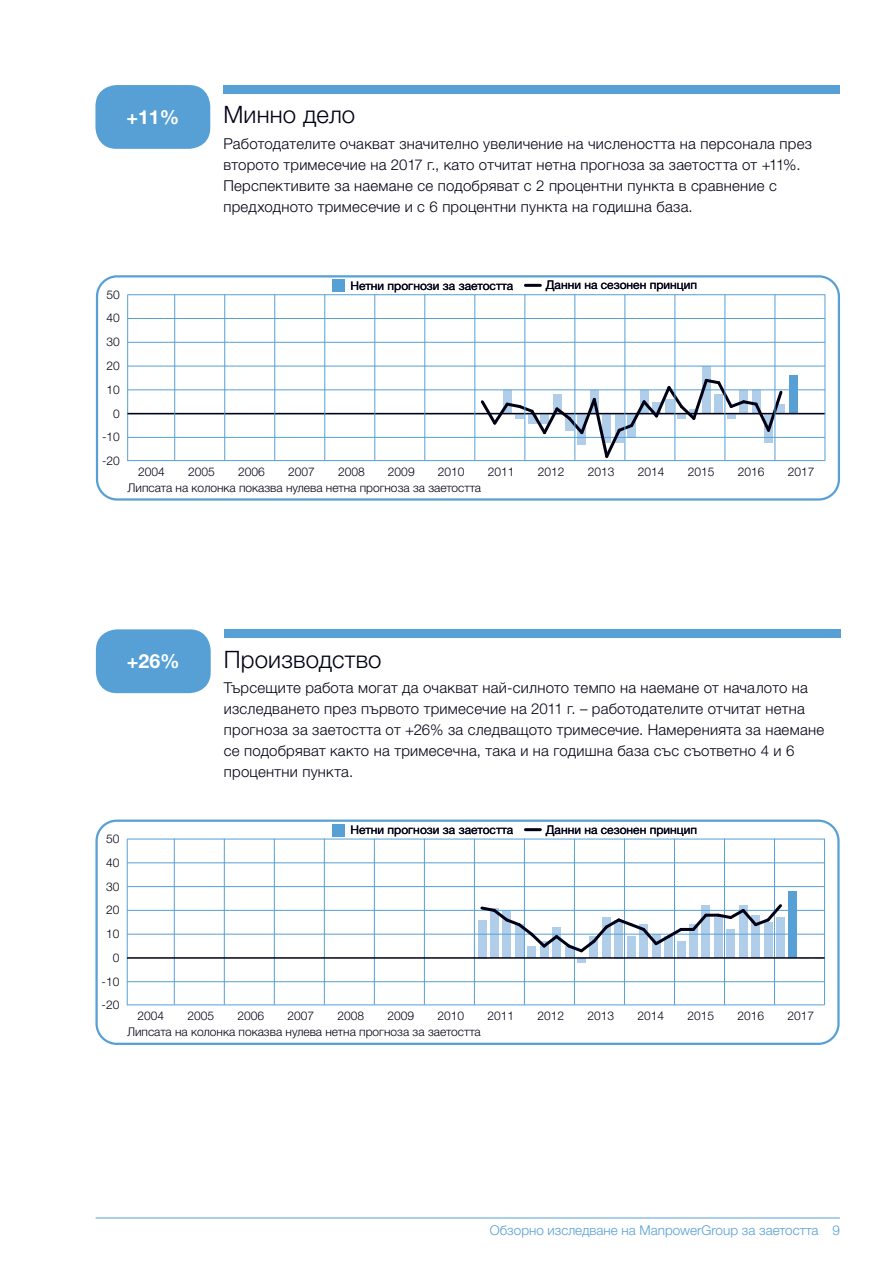
<style>
.page{position:relative;width:893px;height:1263px;background:#fff}
.page>*{position:absolute;margin:0;border:0;box-sizing:border-box;transform-origin:0 0}
.t1{font:300 24px "Helvetica Neue LTW1 G";letter-spacing:.005em;color:#000015}
.t2{font:700 19.5px "Helvetica Neue LT Std";color:#fff}
.t3{font:300 15px/21px "Helvetica Neue LTW1 G";letter-spacing:.015em;color:#000015}
.t4{font:300 13.5px "Helvetica Neue LTW1 G";color:#56a0d5}
.t5{font:300 12px "Helvetica Neue LTW1 G";color:#000015}
.t6{font:12px "Helvetica Neue LTW1 G";color:#000015}
.t7{font:300 12px/23.7px "Helvetica Neue LT Std";color:#000015;text-align:right}
.s1{font-family:"Helvetica Neue LT Std"}
</style>
<div class="page">
<hr style="left:96px;top:1217px;width:744px;height:1px;background:#56a0d5">
<svg style="left:96px;top:275px;width:744px;height:226px"></svg>
<hr style="left:525px;top:284px;width:15px;height:3px;background:#000015">
<div style="left:332px;top:279px;width:13px;height:13px;background:#56a0d5"></div>
<hr style="left:174px;top:294px;width:1px;height:167px;background:#56a0d5">
<hr style="left:224px;top:294px;width:1px;height:167px;background:#56a0d5">
<hr style="left:274px;top:294px;width:1px;height:167px;background:#56a0d5">
<hr style="left:375px;top:294px;width:1px;height:167px;background:#56a0d5">
<hr style="left:324px;top:294px;width:1px;height:167px;background:#56a0d5">
<hr style="left:425px;top:294px;width:1px;height:167px;background:#56a0d5">
<hr style="left:475px;top:294px;width:1px;height:167px;background:#56a0d5">
<hr style="left:525px;top:294px;width:1px;height:167px;background:#56a0d5">
<hr style="left:575px;top:294px;width:1px;height:167px;background:#56a0d5">
<hr style="left:625px;top:294px;width:1px;height:167px;background:#56a0d5">
<hr style="left:675px;top:294px;width:1px;height:167px;background:#56a0d5">
<hr style="left:725px;top:294px;width:1px;height:167px;background:#56a0d5">
<hr style="left:775px;top:294px;width:1px;height:167px;background:#56a0d5">
<hr style="left:825px;top:294px;width:1px;height:167px;background:#56a0d5">
<svg style="left:95px;top:819px;width:745px;height:226px"></svg>
<hr style="left:525px;top:828px;width:15px;height:3px;background:#000015">
<div style="left:332px;top:824px;width:13px;height:12px;background:#56a0d5"></div>
<div style="left:223px;top:85px;width:617px;height:9px;background:#56a0d5"></div>
<div style="left:95px;top:85px;width:115px;height:64px;background:#56a0d5;border-radius:21px"></div>
<div style="left:224px;top:629px;width:616px;height:9px;background:#56a0d5"></div>
<div style="left:96px;top:629px;width:115px;height:64px;background:#56a0d5;border-radius:21px"></div>
<h2 class="t2" style="left:126px;top:110px;width:54px">+11%</h2>
<p class="t7" style="left:102px;top:284px;width:19px">50<br>40<br>30<br>20<br>10<br>0 -10 -20</p>
<h1 class="t1" style="left:223px;top:106px;width:133px">Минно дело</h1>
<p class="t3" style="left:223px;top:134px;width:590px">Работодателите очакват значително увеличение на числеността на персонала през второто тримесечие на 2017 г., като отчитат нетна прогноза за заетостта от +11%.<br>Перспективите за наемане се подобряват с 2 процентни пункта в сравнение с предходното тримесечие и с 6 процентни пункта на годишна база.</p>
<p class="t6" style="left:350px;top:281px;width:164px">Нетни прогнози за заетостта</p>
<p class="t6" style="left:546px;top:281px;width:153px">Данни на сезонен принцип</p>
<p class="t5" style="left:138px;top:467px;width:28px">2004</p>
<p class="t5" style="left:188px;top:467px;width:28px">2005</p>
<p class="t5" style="left:238px;top:467px;width:28px">2006</p>
<p class="t5" style="left:288px;top:467px;width:28px">2007</p>
<p class="t5" style="left:338px;top:467px;width:28px">2008</p>
<p class="t5" style="left:388px;top:467px;width:28px">2009</p>
<p class="t5" style="left:438px;top:467px;width:28px">2010</p>
<p class="t5" style="left:488px;top:467px;width:28px">2011</p>
<p class="t5" style="left:538px;top:467px;width:28px">2012</p>
<p class="t5" style="left:588px;top:467px;width:28px">2013</p>
<p class="t5" style="left:638px;top:467px;width:28px">2014</p>
<p class="t5" style="left:688px;top:467px;width:28px">2015</p>
<p class="t5" style="left:738px;top:467px;width:28px">2016</p>
<p class="t5" style="left:788px;top:467px;width:28px">2017</p>
<p class="t5" style="left:128px;top:483px;width:355px">Липсата на колонка показва нулева нетна прогноза за заетостта</p>
<h2 class="t2" style="left:127px;top:654px;width:54px">+26%</h2>
<h1 class="t1" style="left:224px;top:650px;width:159px">Производство</h1>
<p class="t3" style="left:224px;top:679px;width:602px">Търсещите работа могат да очакват най-силното темпо на наемане от началото на изследването през първото тримесечие на 2011 г. – работодателите отчитат нетна прогноза за заетостта от +26% за следващото тримесечие. Намеренията за наемане се подобряват както на тримесечна, така и на годишна база със съответно 4 и 6 процентни пункта.</p>
<p class="t7" style="left:102px;top:828px;width:19px">50<br>40<br>30<br>20<br>10<br>0 -10 -20</p>
<p class="t6" style="left:350px;top:825px;width:164px">Нетни прогнози за заетостта</p>
<p class="t6" style="left:546px;top:825px;width:153px">Данни на сезонен принцип</p>
<p class="t5" style="left:138px;top:1011px;width:28px">2004</p>
<p class="t5" style="left:188px;top:1011px;width:28px">2005</p>
<p class="t5" style="left:238px;top:1011px;width:28px">2006</p>
<p class="t5" style="left:288px;top:1011px;width:28px">2007</p>
<p class="t5" style="left:338px;top:1011px;width:28px">2008</p>
<p class="t5" style="left:388px;top:1011px;width:28px">2009</p>
<p class="t5" style="left:438px;top:1011px;width:28px">2010</p>
<p class="t5" style="left:487px;top:1011px;width:28px">2011</p>
<p class="t5" style="left:537px;top:1011px;width:28px">2012</p>
<p class="t5" style="left:587px;top:1011px;width:28px">2013</p>
<p class="t5" style="left:637px;top:1011px;width:28px">2014</p>
<p class="t5" style="left:687px;top:1011px;width:28px">2015</p>
<p class="t5" style="left:737px;top:1011px;width:28px">2016</p>
<p class="t5" style="left:787px;top:1011px;width:28px">2017</p>
<p class="t5" style="left:127px;top:1028px;width:355px">Липсата на колонка показва нулева нетна прогноза за заетостта</p>
<p class="t4" style="left:490px;top:1226px;width:352px">Обзорно изследване на ManpowerGroup за заетостта <span class="s1">9</span></p>
</div>
